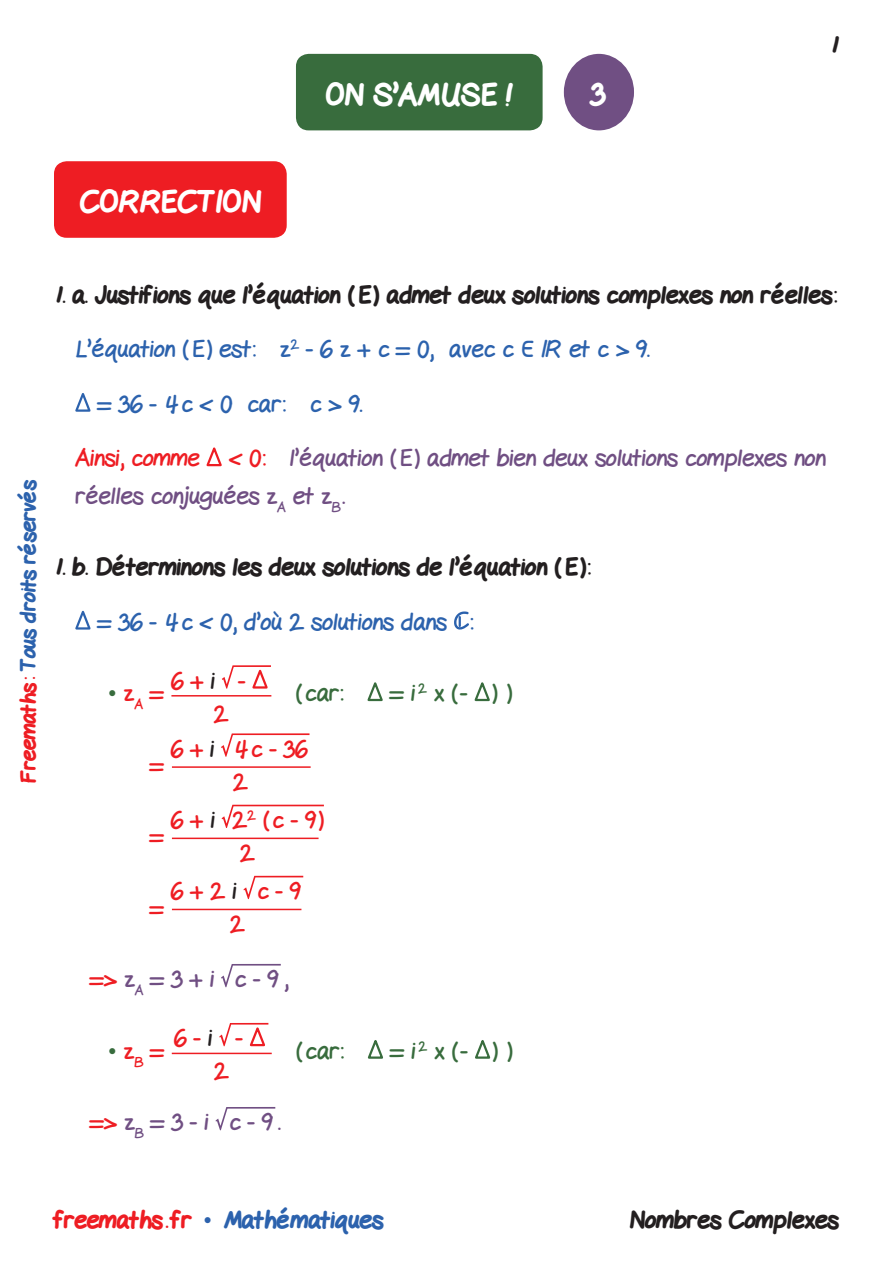
<style>
.page{position:relative;width:893px;height:1263px;background:#fff}
.page>*{position:absolute;margin:0;border:0;box-sizing:border-box;transform-origin:0 0}
.t1{font:800 30px "Gel Pen";color:#fff}
.t2{font:800 24px "Gel Pen";color:#231f20}
.t3{font:24px/37.5px "Gel Pen";color:#704f83}
.t4{font:24px "Gel Pen";color:#2c62ad}
.t5{font:24px/33px "Gel Pen";color:#ee1d23;text-align:center}
.t6{font:24px "Gel Pen";color:#386c3d}
.t7{font:800 24px "Gel Pen";color:#2c62ad}
.t8{font:800 21px "Gel Pen";letter-spacing:-.01em;color:#2c62ad}
.s1{color:#ee1d23}
.s2{color:#231f20}
.s3{font-family:"Times New Roman";color:#386c3d}
.s4{font-family:"Times New Roman";font-weight:400}
</style>
<div class="page">
<div style="left:54px;top:161px;width:233px;height:77px;background:#ee1d23;border-radius:13px"></div>
<svg style="left:75px;top:393px;width:16px;height:19px"></svg>
<svg style="left:206px;top:447px;width:16px;height:20px"></svg>
<svg style="left:75px;top:610px;width:16px;height:20px"></svg>
<svg style="left:454px;top:611px;width:15px;height:19px"></svg>
<svg style="left:222px;top:665px;width:49px;height:24px"></svg>
<hr style="left:171px;top:695px;width:100px;height:1px;background:#ee1d23">
<svg style="left:367px;top:682px;width:16px;height:20px"></svg>
<svg style="left:474px;top:682px;width:16px;height:20px"></svg>
<hr style="left:172px;top:766px;width:139px;height:2px;background:#ee1d23">
<svg style="left:221px;top:733px;width:88px;height:24px"></svg>
<hr style="left:172px;top:837px;width:147px;height:2px;background:#ee1d23">
<svg style="left:222px;top:805px;width:102px;height:23px"></svg>
<hr style="left:172px;top:909px;width:129px;height:1px;background:#ee1d23">
<svg style="left:244px;top:876px;width:59px;height:23px"></svg>
<svg style="left:221px;top:964px;width:60px;height:23px"></svg>
<svg style="left:219px;top:1023px;width:49px;height:24px"></svg>
<hr style="left:172px;top:1053px;width:100px;height:1px;background:#ee1d23">
<svg style="left:367px;top:1040px;width:16px;height:19px"></svg>
<svg style="left:475px;top:1040px;width:16px;height:19px"></svg>
<svg style="left:216px;top:1107px;width:59px;height:23px"></svg>
<div style="left:296px;top:54px;width:247px;height:76px;background:#386c3d;border-radius:13px"></div>
<div style="left:564px;top:54px;width:70px;height:76px;background:#704f83;border-radius:50%"></div>
<p class="t1" style="left:326px;top:71px;width:189px">ON S’AMUSE !</p>
<p class="t1" style="left:591px;top:70px;width:16px">3</p>
<p class="t2" style="left:830px;top:26px;width:10px">1</p>
<p class="t1" style="left:80px;top:179px;width:183px">CORRECTION</p>
<p class="t8" style="left:12px;top:783px;width:305px;rotate:-90deg"><span class="s1">Freemaths:</span> Tous droits réservés</p>
<p class="t2" style="left:54px;top:276px;width:784px">1. a. Justifions que l’équation (E) admet deux solutions complexes non réelles:</p>
<p class="t4" style="left:75px;top:329px;width:576px">L’équation (E) est: z<sup>2</sup> - 6 z + c = 0, avec c ı ¨ et c &gt; 9.</p>
<p class="t4" style="left:98px;top:384px;width:266px">= 36 - 4c &lt; 0 car: c &gt; 9.</p>
<p class="t3" style="left:75px;top:437px;width:752px"><span class="s1">Ainsi, comme &lt; 0:</span> l’équation (E) admet bien deux solutions complexes non réelles conjuguées z<sub>A</sub> et z<sub>B</sub>.</p>
<p class="t2" style="left:54px;top:548px;width:538px">1. b. Déterminons les deux solutions de l’équation (E):</p>
<p class="t4" style="left:98px;top:602px;width:377px">= 36 - 4c &lt; 0, d’où 2 solutions dans :</p>
<p class="t5" style="left:214px;top:661px;width:33px;text-align:left;text-indent:-43px">6 + <span class="s2">i</span> -<br>2</p>
<p class="t5" style="left:108px;top:674px;width:57px"><span class="s3">•</span> z<sub>A</sub> =</p>
<p class="t6" style="left:295px;top:673px;width:50px">( car:</p>
<p class="t6" style="left:390px;top:673px;width:124px">= i<sup>2</sup> x (- ) )</p>
<p class="t5" style="left:171px;top:729px;width:138px">6 + <span class="s2">i</span> 4c - 36<br>2</p>
<p class="t5" style="left:150px;top:745px;width:15px">=</p>
<p class="t5" style="left:171px;top:801px;width:154px">6 + <span class="s2">i</span> 2<sup>2</sup> (c - 9)<br>2</p>
<p class="t5" style="left:150px;top:817px;width:15px">=</p>
<p class="t5" style="left:171px;top:872px;width:131px">6 + 2 <span class="s2">i</span> c - 9<br>2</p>
<p class="t3" style="left:90px;top:958px;width:200px"><span class="s1">=&gt;</span> z<sub>A</sub> = 3 + i c - 9 ,</p>
<p class="t5" style="left:150px;top:888px;width:15px">=</p>
<p class="t5" style="left:108px;top:1031px;width:58px"><span class="s3">•</span> z<sub>B</sub> =</p>
<p class="t5" style="left:214px;top:1019px;width:30px;text-align:left;text-indent:-40px">6 - <span class="s2">i</span> -<br>2</p>
<p class="t3" style="left:90px;top:1101px;width:192px"><span class="s1">=&gt;</span> z<sub>B</sub> = 3 - i c - 9 .</p>
<p class="t6" style="left:296px;top:1031px;width:50px">( car:</p>
<p class="t6" style="left:390px;top:1031px;width:124px">= i<sup>2</sup> x (- ) )</p>
<p class="t7" style="left:54px;top:1201px;width:331px"><span class="s1">freemaths . fr</span> <span class="s4">•</span> Mathématiques</p>
<p class="t2" style="left:629px;top:1201px;width:211px">Nombres Complexes</p>
</div>
